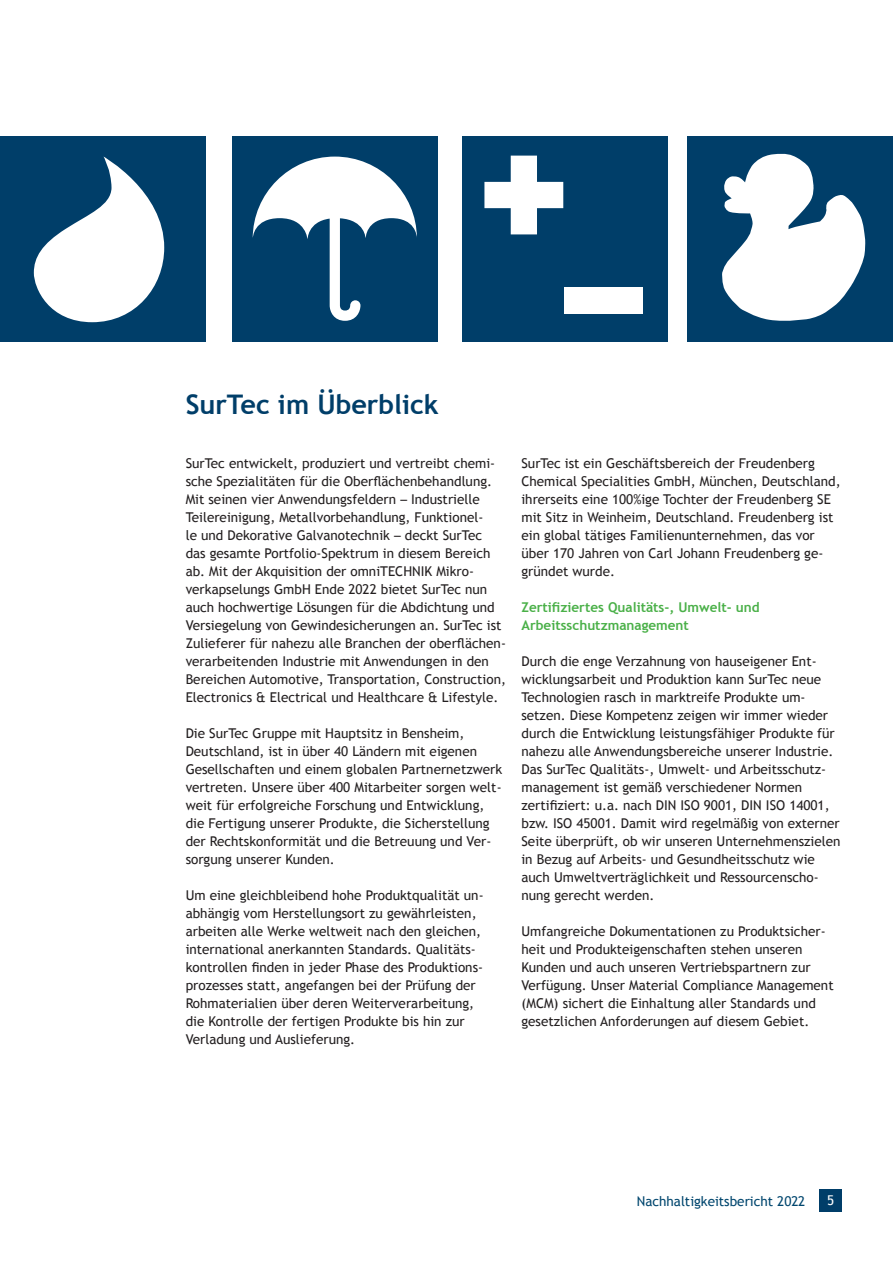
<style>
.page{position:relative;width:893px;height:1263px;background:#fff}
.page>*{position:absolute;margin:0;border:0;box-sizing:border-box;transform-origin:0 0}
.t1{font:700 27px "Trebuchet MS";color:#003e69}
.t2{font:13.5px/18px "Trebuchet MS";color:#231f20}
.t3{font:700 13.5px "Trebuchet MS";color:#4ab048}
.t4{font:13.5px "Trebuchet MS";color:#00466e}
.t5{font:13.5px "Trebuchet MS";color:#fff}
.s1{font-family:"Helvetica Neue"}
</style>
<div class="page">
<div style="left:820px;top:1189px;width:22px;height:23px;background:#003e69"></div>
<div style="left:0;top:136px;width:205px;height:205px;background:#003e69"></div>
<svg style="left:34px;top:157px;width:130px;height:165px"></svg>
<div style="left:232px;top:136px;width:205px;height:205px;background:#003e69"></div>
<svg style="left:253px;top:157px;width:164px;height:164px"></svg>
<div style="left:462px;top:136px;width:205px;height:205px;background:#003e69"></div>
<svg style="left:484px;top:156px;width:79px;height:78px"></svg>
<div style="left:564px;top:287px;width:79px;height:26px;background:#fff"></div>
<div style="left:688px;top:136px;width:205px;height:205px;background:#003e69"></div>
<svg style="left:722px;top:153px;width:143px;height:168px"></svg>
<p class="t1" style="left:186px;top:388px;width:255px">SurTec im Überblick</p>
<p class="t2" style="left:186px;top:454px;width:322px">SurTec entwickelt, produziert und vertreibt chemi&shy;sche Spezialitäten für die Oberflächenbehandlung.<br>Mit seinen vier Anwendungsfeldern <span class="s1">–</span> Industrielle Teilereinigung, Metallvorbehandlung, Funktionel-<br>le und Dekorative Galvanotechnik <span class="s1">–</span> deckt SurTec<br>das gesamte Portfolio-Spektrum in diesem Bereich ab. Mit der Akquisition der omniTECHNIK Mikro&shy;verkapselungs GmbH Ende 2022 bietet SurTec nun auch hochwertige Lösungen für die Abdichtung und Versiegelung von Gewindesicherungen an. SurTec ist Zulieferer für nahezu alle Branchen der oberflächen&shy;verarbeitenden Industrie mit Anwendungen in den Bereichen Automotive, Transportation, Construction, Electronics &amp; Electrical und Healthcare &amp; Lifestyle.</p>
<p class="t2" style="left:186px;top:724px;width:318px">Die SurTec Gruppe mit Hauptsitz in Bensheim, Deutschland, ist in über 40 Ländern mit eigenen Gesellschaften und einem globalen Partnernetzwerk vertreten. Unsere über 400 Mitarbeiter sorgen welt&shy;weit für erfolgreiche Forschung und Entwicklung, die Fertigung unserer Produkte, die Sicherstellung der Rechtskonformität und die Betreuung und Ver&shy;sorgung unserer Kunden.</p>
<p class="t2" style="left:186px;top:886px;width:299px">Um eine gleichbleibend hohe Produktqualität un&shy;abhängig vom Herstellungsort zu gewährleisten, arbeiten alle Werke weltweit nach den gleichen, international anerkannten Standards. Qualitäts&shy;kontrollen finden in jeder Phase des Produktions&shy;prozesses statt, angefangen bei der Prüfung der Rohmaterialien über deren Weiterverarbeitung, die Kontrolle der fertigen Produkte bis hin zur Verladung und Auslieferung.</p>
<p class="t2" style="left:521px;top:454px;width:321px">SurTec ist ein Geschäftsbereich der Freudenberg Chemical Specialities GmbH, München, Deutschland, ihrerseits eine 100%ige Tochter der Freudenberg SE mit Sitz in Weinheim, Deutschland. Freudenberg ist ein global tätiges Familienunternehmen, das vor über 170 Jahren von Carl Johann Freudenberg ge&shy;gründet wurde.</p>
<p class="t3" style="left:521px;top:599px;width:240px">Zertifiziertes Qualitäts-, Umwelt- und</p>
<p class="t3" style="left:521px;top:617px;width:169px">Arbeitsschutzmanagement</p>
<p class="t2" style="left:521px;top:652px;width:315px">Durch die enge Verzahnung von hauseigener Ent&shy;wicklungsarbeit und Produktion kann SurTec neue Technologien rasch in marktreife Produkte um&shy;setzen. Diese Kompetenz zeigen wir immer wieder durch die Entwicklung leistungsfähiger Produkte für nahezu alle Anwendungsbereiche unserer Industrie.</p>
<p class="t2" style="left:521px;top:760px;width:321px">Das SurTec Qualitäts-, Umwelt- und Arbeitsschutz&shy;management ist gemäß verschiedener Normen zertifiziert: u.a. nach DIN ISO 9001, DIN ISO 14001, bzw. ISO 45001. Damit wird regelmäßig von externer Seite überprüft, ob wir unseren Unternehmenszielen in Bezug auf Arbeits- und Gesundheitsschutz wie auch Umweltverträglichkeit und Ressourcenscho&shy;nung gerecht werden.</p>
<p class="t2" style="left:521px;top:922px;width:314px">Umfangreiche Dokumentationen zu Produktsicher&shy;heit und Produkteigenschaften stehen unseren Kunden und auch unseren Vertriebspartnern zur Verfügung. Unser Material Compliance Management (MCM) sichert die Einhaltung aller Standards und gesetzlichen Anforderungen auf diesem Gebiet.</p>
<p class="t4" style="left:637px;top:1193px;width:170px">Nachhaltigkeitsbericht 2022</p>
<p class="t5" style="left:827px;top:1192px;width:9px">5</p>
</div>
